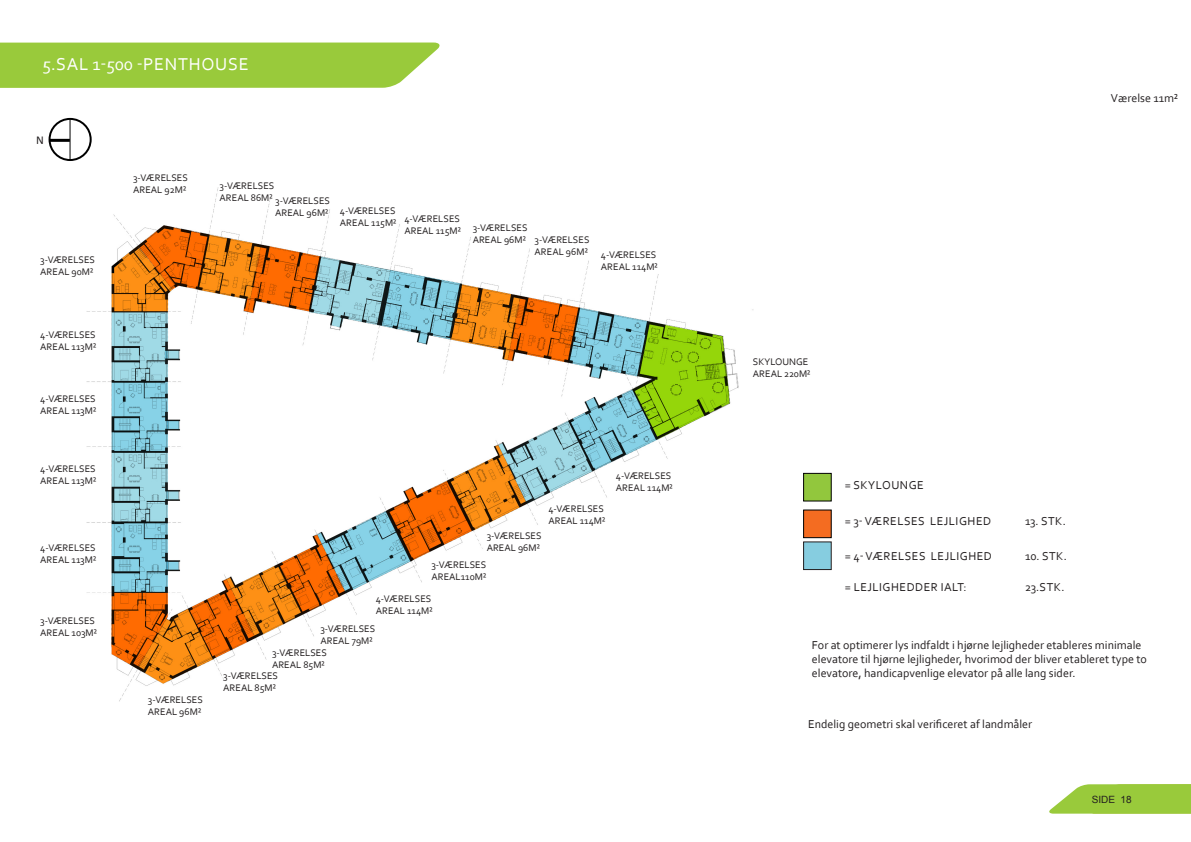
<style>
.page{position:relative;width:1191px;height:842px;background:#fff}
.page>*{position:absolute;margin:0;border:0;box-sizing:border-box;transform-origin:0 0}
.t1{font:18px "Corbel";letter-spacing:.04em;color:#fff}
.t2{font:12px/14.4px "Corbel";color:#231f20}
.t3{font:12px "Corbel";letter-spacing:.04em;color:#231f20}
.t4{font:12px "Calibri";color:#231f20}
.t5{font:10px "Corbel";color:#231f20}
.t6{font:10px "Arial";color:#231f20}
</style>
<div class="page">
<svg style="left:1049px;top:784px;width:142px;height:30px"></svg>
<div style="left:0;top:43px;width:440px;height:45px;background:#99ca3b"></div>
<img style="left:86px;top:125px;width:668px;height:577px">
<div style="left:49px;top:118px;width:43px;height:43px;border:2px solid #000;border-radius:50%"></div>
<hr style="left:70px;top:120px;width:1px;height:39px;background:#000">
<hr style="left:49px;top:139px;width:21px;height:3px;background:#000">
<div style="left:803px;top:473px;width:28px;height:28px;background:#92c73d;border:1px solid #000"></div>
<div style="left:803px;top:509px;width:28px;height:29px;background:#f46c21;border:1px solid #000"></div>
<div style="left:803px;top:542px;width:28px;height:27px;background:#86cde0"></div>
<div style="left:803px;top:541px;width:28px;height:29px;border:1px solid #231f20"></div>
<p class="t1" style="left:43px;top:53px;width:208px">5.sal 1-500 -penthouse</p>
<p class="t4" style="left:36px;top:133px;width:9px">N</p>
<p class="t5" style="left:40px;top:254px;width:15px">3-VÆRELSES</p>
<p class="t5" style="left:40px;top:266px;width:7px">AREAL</p>
<p class="t5" style="left:72px;top:266px;width:23px">90M²</p>
<p class="t5" style="left:40px;top:328px;width:15px">4-VÆRELSES</p>
<p class="t5" style="left:40px;top:340px;width:57px">AREAL 113M²</p>
<p class="t5" style="left:40px;top:393px;width:15px">4-VÆRELSES</p>
<p class="t5" style="left:40px;top:405px;width:57px">AREAL 113M²</p>
<p class="t5" style="left:40px;top:462px;width:15px">4-VÆRELSES</p>
<p class="t5" style="left:40px;top:474px;width:57px">AREAL 113M²</p>
<p class="t5" style="left:40px;top:541px;width:15px">4-VÆRELSES</p>
<p class="t5" style="left:40px;top:553px;width:57px">AREAL 113M²</p>
<p class="t5" style="left:40px;top:614px;width:15px">3-VÆRELSES</p>
<p class="t5" style="left:40px;top:626px;width:7px">AREAL</p>
<p class="t5" style="left:72px;top:626px;width:27px">103M²</p>
<p class="t5" style="left:133px;top:171px;width:15px">3-VÆRELSES</p>
<p class="t5" style="left:133px;top:183px;width:7px">AREAL</p>
<p class="t5" style="left:164px;top:183px;width:23px">92M²</p>
<p class="t5" style="left:219px;top:180px;width:15px">3-VÆRELSES</p>
<p class="t5" style="left:219px;top:192px;width:55px">AREAL 86M²</p>
<p class="t5" style="left:275px;top:195px;width:15px">3-VÆRELSES</p>
<p class="t5" style="left:275px;top:207px;width:55px">AREAL 96M²</p>
<p class="t5" style="left:340px;top:205px;width:15px">4-VÆRELSES</p>
<p class="t5" style="left:340px;top:217px;width:58px">AREAL 115M²</p>
<p class="t5" style="left:404px;top:212px;width:15px">4-VÆRELSES</p>
<p class="t5" style="left:404px;top:224px;width:58px">AREAL 115M²</p>
<p class="t5" style="left:472px;top:221px;width:15px">3-VÆRELSES</p>
<p class="t5" style="left:472px;top:233px;width:55px">AREAL 96M²</p>
<p class="t5" style="left:534px;top:233px;width:15px">3-VÆRELSES</p>
<p class="t5" style="left:534px;top:245px;width:55px">AREAL 96M²</p>
<p class="t5" style="left:601px;top:248px;width:15px">4-VÆRELSES</p>
<p class="t5" style="left:601px;top:260px;width:58px">AREAL 114M²</p>
<p class="t5" style="left:548px;top:502px;width:15px">4-VÆRELSES</p>
<p class="t5" style="left:548px;top:514px;width:58px">AREAL 114M²</p>
<p class="t5" style="left:487px;top:529px;width:15px">3-VÆRELSES</p>
<p class="t5" style="left:487px;top:541px;width:55px">AREAL 96M²</p>
<p class="t5" style="left:431px;top:558px;width:15px">3-VÆRELSES</p>
<p class="t5" style="left:431px;top:570px;width:7px">AREAL</p>
<p class="t5" style="left:461px;top:570px;width:27px">110M²</p>
<p class="t5" style="left:376px;top:592px;width:15px">4-VÆRELSES</p>
<p class="t5" style="left:376px;top:604px;width:58px">AREAL 114M²</p>
<p class="t5" style="left:616px;top:470px;width:15px">4-VÆRELSES</p>
<p class="t5" style="left:616px;top:482px;width:58px">AREAL 114M²</p>
<p class="t5" style="left:148px;top:694px;width:15px">3-VÆRELSES</p>
<p class="t5" style="left:148px;top:706px;width:55px">AREAL 96M²</p>
<p class="t5" style="left:320px;top:623px;width:15px">3-VÆRELSES</p>
<p class="t5" style="left:320px;top:635px;width:54px">AREAL 79M²</p>
<p class="t5" style="left:272px;top:646px;width:15px">3-VÆRELSES</p>
<p class="t5" style="left:272px;top:658px;width:54px">AREAL 85M²</p>
<p class="t5" style="left:223px;top:669px;width:15px">3-VÆRELSES</p>
<p class="t5" style="left:223px;top:681px;width:54px">AREAL 85M²</p>
<p class="t2" style="left:1110px;top:91px;width:69px">Værelse 11m²</p>
<p class="t5" style="left:753px;top:356px;width:13px">SKYLOUNGE</p>
<p class="t5" style="left:753px;top:368px;width:7px">AREAL</p>
<p class="t5" style="left:784px;top:368px;width:28px">220M²</p>
<p class="t3" style="left:845px;top:478px;width:80px">= skylounge</p>
<p class="t3" style="left:845px;top:513px;width:148px">= 3- værelses lejlighed</p>
<p class="t2" style="left:1025px;top:513px;width:42px">13. stk.</p>
<p class="t3" style="left:845px;top:548px;width:148px">= 4- værelses Lejlighed</p>
<p class="t2" style="left:1025px;top:548px;width:43px">10. STK.</p>
<p class="t2" style="left:845px;top:580px;width:24px">= lEJLIGHEDDER</p>
<p class="t2" style="left:940px;top:580px;width:27px">IALT:</p>
<p class="t2" style="left:1025px;top:580px;width:41px">23.STK.</p>
<p class="t2" style="left:812px;top:637px;width:336px">For at optimerer lys indfaldt i hjørne lejligheder etableres minimale elevatore til hjørne lejligheder, hvorimod der bliver etableret type to elevatore, handicapvenlige elevator på alle lang sider.</p>
<p class="t2" style="left:808px;top:716px;width:226px">Endelig geometri skal verificeret af landmåler</p>
<p class="t6" style="left:1091px;top:793px;width:42px">SIDE 18</p>
<p class="t6" style="left:1118px;top:793px;width:42px">SIDE 18</p>
</div>
